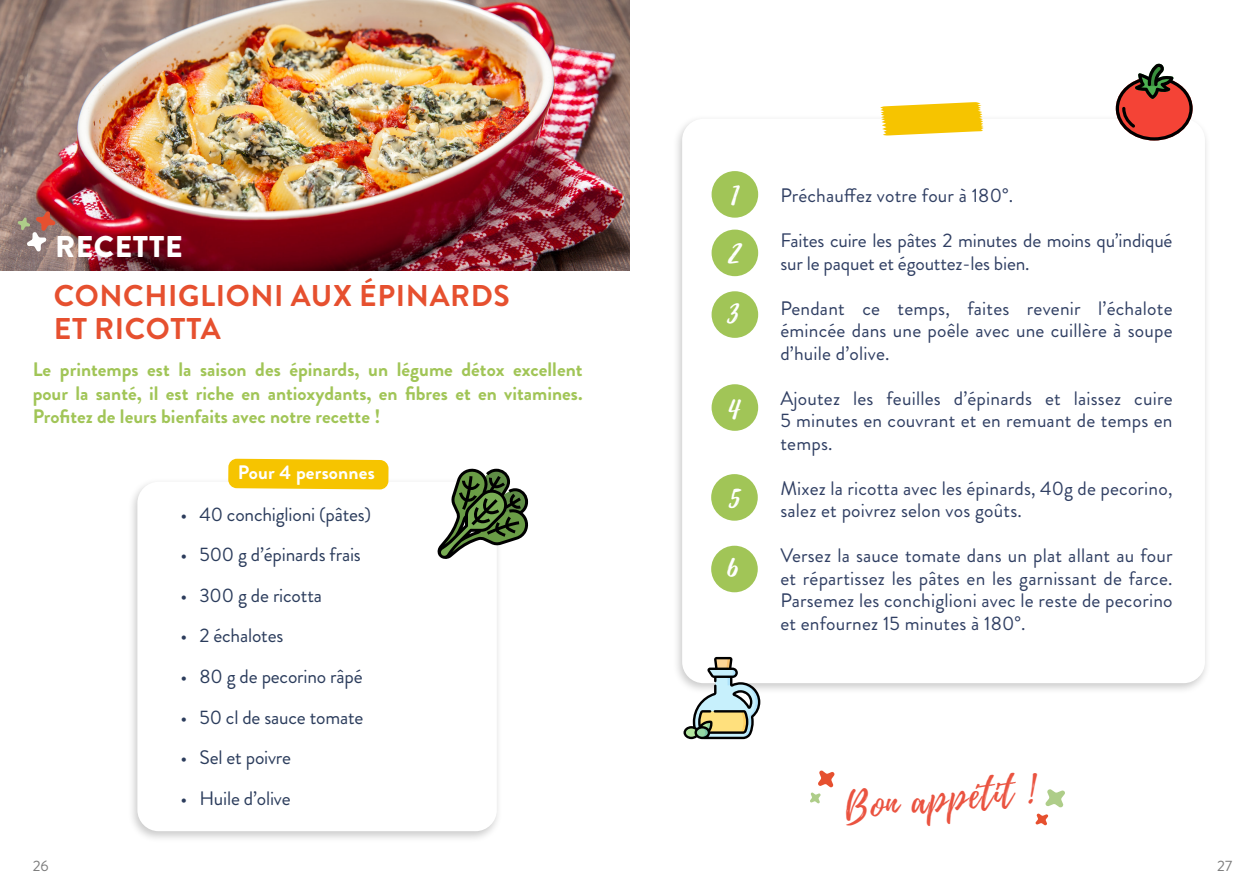
<style>
.page{position:relative;width:1259px;height:893px;background:#fff}
.page>*{position:absolute;margin:0;border:0;box-sizing:border-box;transform-origin:0 0}
.t1{font:37.5px "Playlist Script";color:#ea5340}
.t2{font:31.5px/59.1px "Playlist Script";color:#fff;text-align:justify}
.t3{font:700 30px/33px "Brandon Grotesque";letter-spacing:.02em;color:#e6502f}
.t4{font:900 30px "Brandon Grotesque";letter-spacing:.02em;color:#fff}
.t5{font:19.5px/22.5px "Brandon Grotesque";letter-spacing:.01em;color:#303f63;text-align:justify}
.t6{font:700 19.5px/23.4px "Brandon Grotesque";color:#a1c557;text-align:justify}
.t7{font:19.5px "Brandon Grotesque";letter-spacing:-.01em;color:#2b3c5c}
.t8{font:19.5px/22.5px "Brandon Grotesque";letter-spacing:-.01em;color:#303f63}
.t9{font:700 19.5px "Brandon Grotesque";letter-spacing:.01em;color:#fff}
.t10{font:15px "Brandon Grotesque";color:#7c7c7c}
</style>
<div class="page">
<div style="left:672px;top:115px;width:539px;height:580px;background:#000;opacity:.21"></div>
<div style="left:682px;top:119px;width:523px;height:564px;background:#fff;border-radius:21px"></div>
<div style="left:127px;top:478px;width:376px;height:365px;background:#000;opacity:.21"></div>
<div style="left:137px;top:482px;width:360px;height:349px;background:#fff;border-radius:21px"></div>
<img style="left:0;top:0;width:629px;height:270px">
<svg style="left:17px;top:211px;width:39px;height:41px;background:#a4837b"></svg>
<svg style="left:810px;top:770px;width:25px;height:34px"></svg>
<svg style="left:1035px;top:789px;width:30px;height:37px"></svg>
<div style="left:228px;top:459px;width:160px;height:30px;background:#f6c400"></div>
<svg style="left:683px;top:657px;width:77px;height:82px"></svg>
<svg style="left:880px;top:102px;width:103px;height:34px;background:#f7ce2e"></svg>
<div style="left:711px;top:171px;width:47px;height:47px;background:#a1c557;border-radius:50%"></div>
<div style="left:711px;top:230px;width:47px;height:46px;background:#a1c557;border-radius:50%"></div>
<div style="left:711px;top:291px;width:47px;height:47px;background:#a1c557;border-radius:50%"></div>
<div style="left:711px;top:384px;width:47px;height:47px;background:#a1c557;border-radius:50%"></div>
<div style="left:711px;top:474px;width:47px;height:47px;background:#a1c557;border-radius:50%"></div>
<div style="left:711px;top:546px;width:47px;height:46px;background:#a1c557;border-radius:50%"></div>
<svg style="left:437px;top:468px;width:92px;height:92px"></svg>
<svg style="left:1115px;top:64px;width:77px;height:77px"></svg>
<h3 class="t4" style="left:55px;top:225px;width:129px">RECETTE</h3>
<h3 class="t3" style="left:54px;top:279px;width:457px">CONCHIGLIONI AUX ÉPINARDS<br>ET RICOTTA</h3>
<p class="t6" style="left:33px;top:358px;width:551px">Le printemps est la saison des épinards, un légume détox excellent pour la santé, il est riche en antioxydants, en fibres et en vitamines.<br>Profitez de leurs bienfaits avec notre recette !</p>
<p class="t9" style="left:238px;top:459px;width:138px">Pour 4 personnes</p>
<p class="t7" style="left:180px;top:501px;width:192px">• 40 conchiglioni (pâtes)</p>
<p class="t7" style="left:180px;top:541px;width:182px">• 500 g d’épinards frais</p>
<p class="t7" style="left:180px;top:582px;width:143px">• 300 g de ricotta</p>
<p class="t7" style="left:180px;top:622px;width:105px">• 2 échalotes</p>
<p class="t7" style="left:180px;top:663px;width:184px">• 80 g de pecorino râpé</p>
<p class="t7" style="left:180px;top:703px;width:185px">• 50 cl de sauce tomate</p>
<p class="t7" style="left:180px;top:744px;width:112px">• Sel et poivre</p>
<p class="t7" style="left:180px;top:784px;width:112px">• Huile d’olive</p>
<h2 class="t2" style="left:727px;top:164px;width:15px">1<br>2<br>3</h2>
<h2 class="t2" style="left:727px;top:378px;width:14px">4</h2>
<h2 class="t2" style="left:727px;top:462px;width:15px;line-height:69px">5<br>6</h2>
<p class="t5" style="left:780px;top:185px;width:234px">Préchauffez votre four à 180°.</p>
<p class="t8" style="left:780px;top:230px;width:394px">Faites cuire les pâtes 2 minutes de moins qu’indiqué sur le paquet et égouttez-les bien.</p>
<p class="t5" style="left:780px;top:297px;width:394px">Pendant ce temps, faites revenir l’échalote émincée dans une poêle avec une cuillère à soupe d’huile d’olive.</p>
<p class="t5" style="left:780px;top:387px;width:394px">Ajoutez les feuilles d’épinards et laissez cuire 5 minutes en couvrant et en remuant de temps en temps.</p>
<p class="t5" style="left:780px;top:477px;width:394px">Mixez la ricotta avec les épinards, 40g de pecorino, salez et poivrez selon vos goûts.</p>
<p class="t5" style="left:780px;top:545px;width:394px">Versez la sauce tomate dans un plat allant au four et répartissez les pâtes en les garnissant de farce.<br>Parsemez les conchiglioni avec le reste de pecorino et enfournez 15 minutes à 180°.</p>
<h1 class="t1" style="left:842px;top:782px;width:192px;rotate:-6deg">Bon appétit !</h1>
<p class="t10" style="left:33px;top:855px;width:17px">26</p>
<p class="t10" style="left:1217px;top:855px;width:16px">27</p>
</div>
